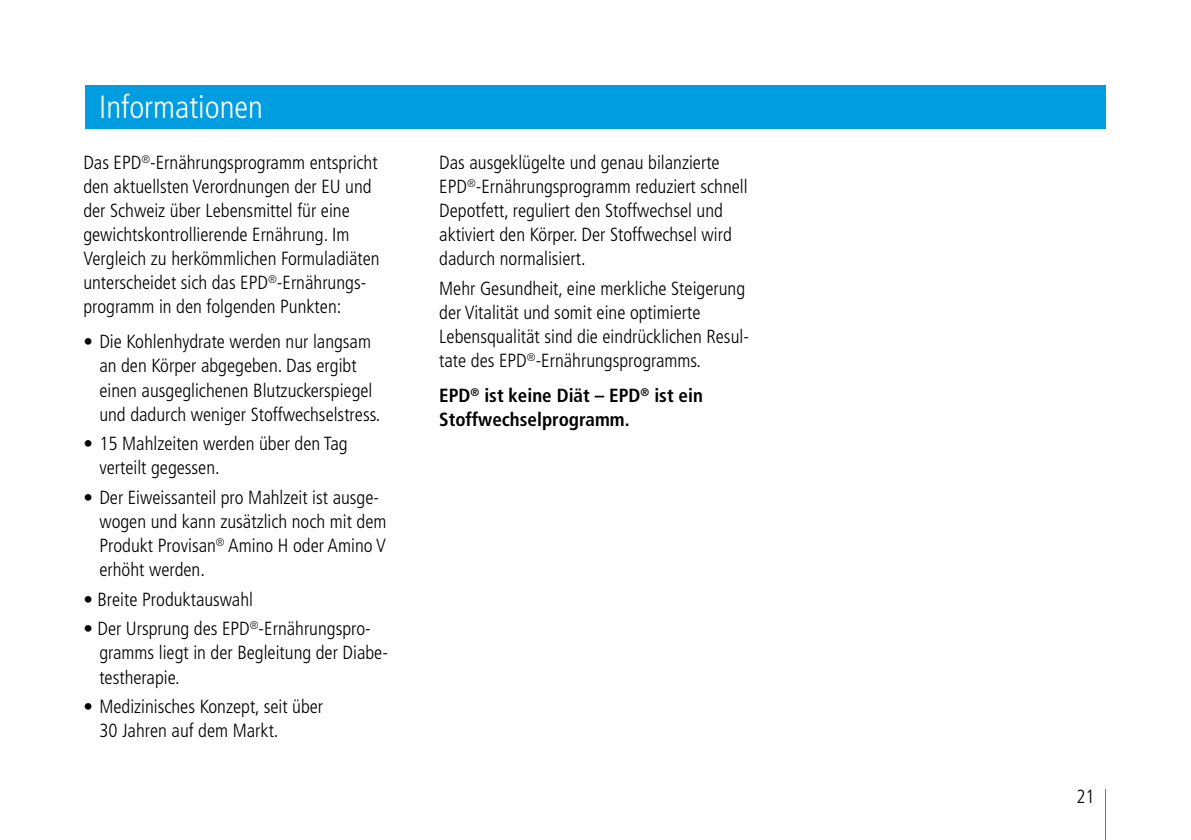
<style>
.page{position:relative;width:1191px;height:840px;background:#fff}
.page>*{position:absolute;margin:0;border:0;box-sizing:border-box;transform-origin:0 0}
.t1{font:300 condensed 32px "Frutiger LT Pro";color:#fff}
.t2{font:300 condensed 19px/24px "Frutiger LT Pro";color:#000}
.t3{font:700 condensed 19px/24px "Frutiger LT Pro";color:#000}
</style>
<div class="page">
<div style="left:85px;top:85px;width:1021px;height:44px;background:#009ee1"></div>
<hr style="left:1105px;top:788px;width:1px;height:51px;background:#009ee1">
<h1 class="t1" style="left:99px;top:90px;width:165px">Informationen</h1>
<p class="t2" style="left:83px;top:151px;width:298px">Das EPD<sup>®</sup>-Ernährungsprogramm entspricht den aktuellsten Verordnungen der EU und der Schweiz über Lebensmittel für eine gewichtskontrollierende Ernährung. Im Vergleich zu herkömmlichen Formuladiäten unterscheidet sich das EPD<sup>®</sup>-Ernährungs&shy;programm in den folgenden Punkten:</p>
<p class="t2" style="left:99px;top:330px;width:282px;text-indent:-16px">• Die Kohlenhydrate werden nur langsam an den Körper abgegeben. Das ergibt einen ausgeglichenen Blutzuckerspiegel und dadurch weniger Stoffwechselstress.</p>
<p class="t2" style="left:99px;top:432px;width:250px;text-indent:-16px">• 15 Mahlzeiten werden über den Tag verteilt gegessen.</p>
<p class="t2" style="left:99px;top:486px;width:289px;text-indent:-16px">• Der Eiweissanteil pro Mahlzeit ist ausge&shy;wogen und kann zusätzlich noch mit dem Produkt Provisan<sup>®</sup> Amino H oder Amino V erhöht werden.</p>
<p class="t2" style="left:83px;top:587px;width:171px">• Breite Produktauswahl</p>
<p class="t2" style="left:99px;top:617px;width:290px;text-indent:-16px">• Der Ursprung des EPD<sup>®</sup>-Ernährungspro&shy;gramms liegt in der Begleitung der Diabe&shy;testherapie.</p>
<p class="t2" style="left:99px;top:695px;width:225px;text-indent:-16px">• Medizinisches Konzept, seit über<br>30 Jahren auf dem Markt.</p>
<p class="t2" style="left:439px;top:151px;width:310px">Das ausgeklügelte und genau bilanzierte EPD<sup>®</sup>-Ernährungsprogramm reduziert schnell Depotfett, reguliert den Stoffwechsel und aktiviert den Körper. Der Stoffwechsel wird dadurch normalisiert.</p>
<p class="t2" style="left:439px;top:277px;width:311px">Mehr Gesundheit, eine merkliche Steigerung der Vitalität und somit eine optimierte Lebensqualität sind die eindrücklichen Resul&shy;tate des EPD<sup>®</sup>-Ernährungsprogramms.</p>
<p class="t3" style="left:439px;top:385px;width:265px">EPD<sup>®</sup> ist keine Diät – EPD<sup>®</sup> ist ein<br>Stoffwechselprogramm.</p>
<p class="t2" style="left:1076px;top:785px;width:20px">21</p>
</div>
